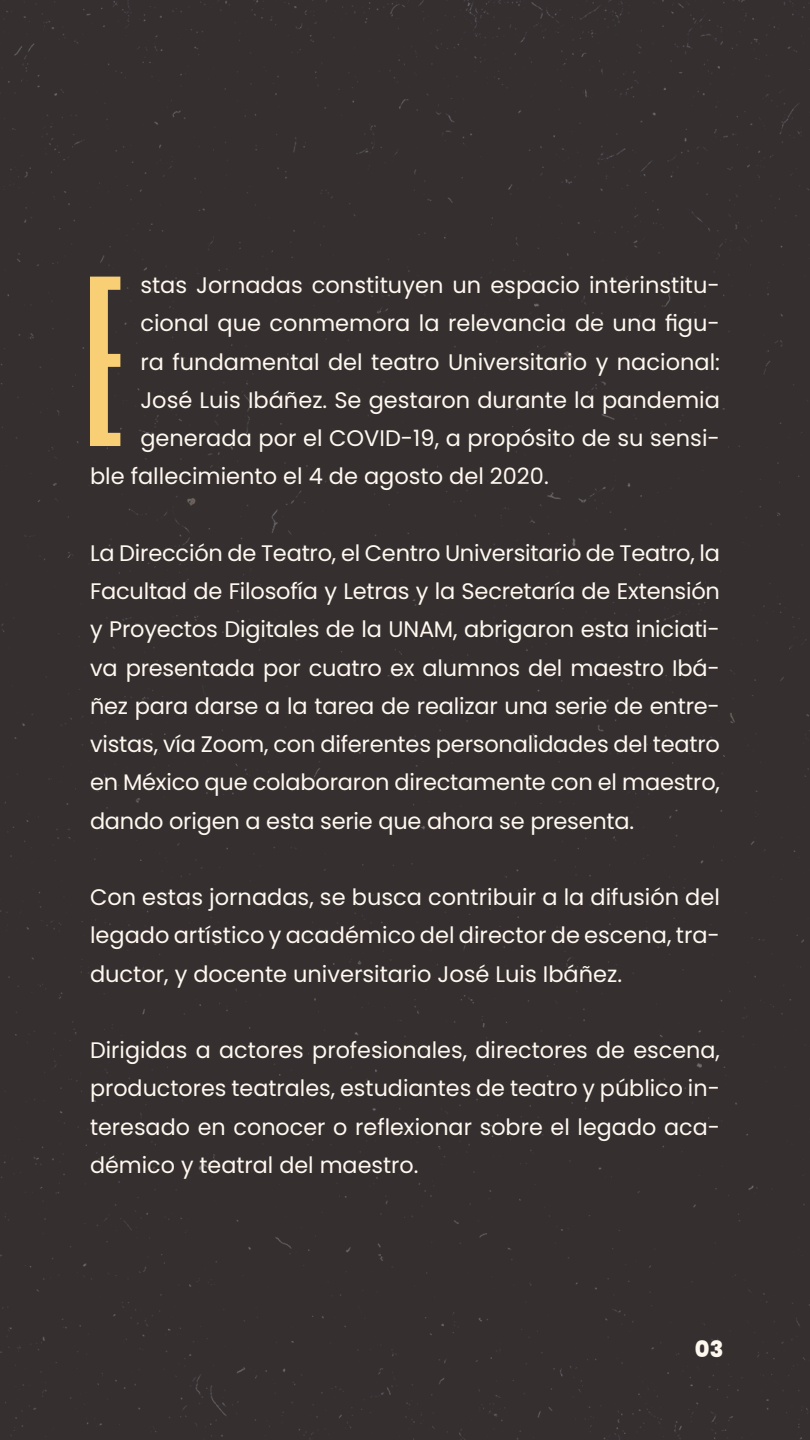
<style>
.page{position:relative;width:810px;height:1440px;background:#352f30}
.page>*{position:absolute;margin:0;border:0;box-sizing:border-box;transform-origin:0 0}
.t1{font:232.12px "Pressio No.25";color:#f9cf76}
.t2{font:22.5px/38.2px "Poppins";color:#fff8ef;text-align:justify}
.t3{font:800 22.5px "Poppins";color:#fff8ef}
</style>
<div class="page">
<h1 class="t1" style="left:87px;top:245px;width:37px">E</h1>
<p class="t2" style="left:140px;top:266px;width:581px">stas Jornadas constituyen un espacio interinstitu-</p>
<p class="t2" style="left:140px;top:304px;width:581px">cional que conmemora la relevancia de una figu-</p>
<p class="t2" style="left:140px;top:343px;width:581px">ra fundamental del teatro Universitario y nacional:</p>
<p class="t2" style="left:140px;top:381px;width:581px">José Luis Ibáñez. Se gestaron durante la pandemia</p>
<p class="t2" style="left:140px;top:419px;width:581px">generada por el COVID-19, a propósito de su sensi-</p>
<p class="t2" style="left:90px;top:457px;width:460px">ble fallecimiento el 4 de agosto del 2020.</p>
<p class="t2" style="left:90px;top:534px;width:632px">La Dirección de Teatro, el Centro Universitario de Teatro, la Facultad de Filosofía y Letras y la Secretaría de Extensión y Proyectos Digitales de la UNAM, abrigaron esta iniciati&shy;va presentada por cuatro ex alumnos del maestro Ibá&shy;ñez para darse a la tarea de realizar una serie de entre&shy;vistas, vía Zoom, con diferentes personalidades del teatro en México que colaboraron directamente con el maestro, dando origen a esta serie que ahora se presenta.</p>
<p class="t2" style="left:90px;top:878px;width:632px">Con estas jornadas, se busca contribuir a la difusión del legado artístico y académico del director de escena, tra&shy;ductor, y docente universitario José Luis Ibáñez.</p>
<p class="t2" style="left:90px;top:1031px;width:632px">Dirigidas a actores profesionales, directores de escena, productores teatrales, estudiantes de teatro y público in&shy;teresado en conocer o reflexionar sobre el legado aca&shy;démico y teatral del maestro.</p>
<p class="t3" style="left:695px;top:1336px;width:30px">03</p>
</div>
